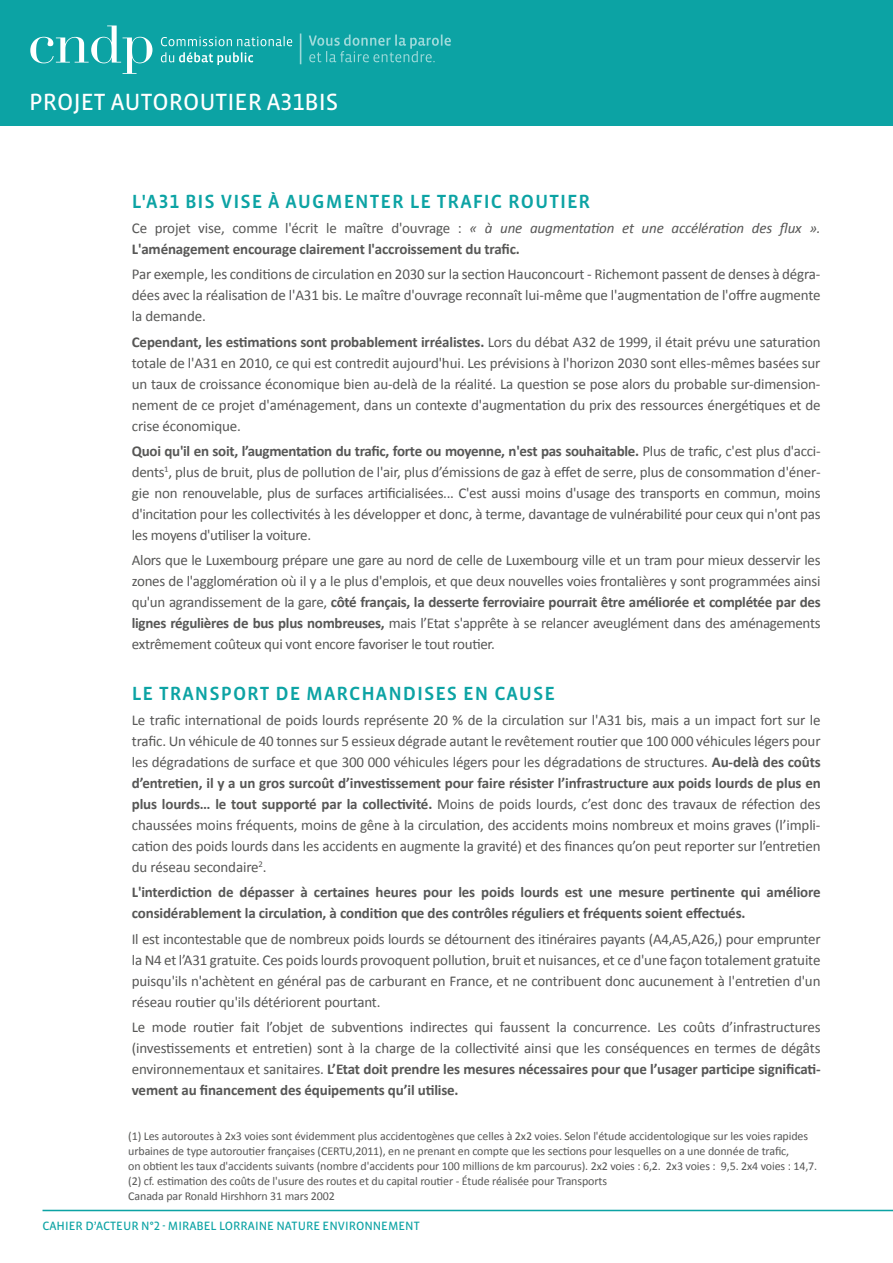
<style>
.page{position:relative;width:893px;height:1263px;background:#fff}
.page>*{position:absolute;margin:0;border:0;box-sizing:border-box;transform-origin:0 0}
.t1{font:24px "Vista Sans OT";color:#fff}
.t2{font:500 19.5px "Vista Sans OT";letter-spacing:.05em;color:#0ca3a4}
.t3{font:15px/21px "Calibri";letter-spacing:-.01em;color:#575756;text-align:justify}
.t4{font:700 15px/21px "Calibri";letter-spacing:-.01em;color:#575756}
.t5{font:12.3px "Vista Sans OT";color:#0ca3a4}
.t6{font:12px/15px "Calibri";letter-spacing:-.01em;color:#575756}
.s1{font-weight:400}
.s2{font-weight:400;font-style:italic}
.s3{font-weight:700}
</style>
<div class="page">
<div style="left:0;top:0;width:893px;height:125px;background:#0ca3a4"></div>
<svg style="left:161px;top:52px;width:92px;height:13px"></svg>
<svg style="left:161px;top:36px;width:131px;height:10px"></svg>
<svg style="left:30px;top:26px;width:122px;height:48px"></svg>
<hr style="left:300px;top:34px;width:1px;height:30px;background:#fff">
<svg style="left:309px;top:34px;width:142px;height:28px"></svg>
<hr style="left:43px;top:1210px;width:850px;height:1px;background:#0ca3a4">
<h1 class="t1" style="left:29px;top:89px;width:311px">PROJET AUTOROUTIER A31BIS</h1>
<h2 class="t2" style="left:132px;top:191px;width:460px">L'A31 BIS VISE À AUGMENTER LE TRAFIC ROUTIER</h2>
<p class="t4" style="left:132px;top:218px;width:690px"><span class="s1">Ce projet vise, comme l'écrit le maître d'ouvrage :</span> <span class="s2">« à une augmentation et une accélération des flux ».<br></span>L'aménagement encourage clairement l'accroissement du trafic.</p>
<p class="t3" style="left:132px;top:264px;width:690px">Par exemple, les conditions de circulation en 2030 sur la section Hauconcourt - Richemont passent de denses à dégra&shy;dées avec la réalisation de l'A31 bis. Le maître d'ouvrage reconnaît lui-même que l'augmentation de l'offre augmente la demande.</p>
<p class="t3" style="left:132px;top:331px;width:690px"><span class="s3">Cependant, les estimations sont probablement irréalistes.</span> Lors du débat A32 de 1999, il était prévu une saturation totale de l'A31 en 2010, ce qui est contredit aujourd'hui. Les prévisions à l'horizon 2030 sont elles-mêmes basées sur un taux de croissance économique bien au-delà de la réalité. La question se pose alors du probable sur-dimension&shy;nement de ce projet d'aménagement, dans un contexte d'augmentation du prix des ressources énergétiques et de crise économique.</p>
<p class="t3" style="left:132px;top:440px;width:690px"><span class="s3">Quoi qu'il en soit, l’augmentation du trafic, forte ou moyenne, n'est pas souhaitable.</span> Plus de trafic, c'est plus d'acci&shy;dents<sup>1</sup>, plus de bruit, plus de pollution de l'air, plus d’émissions de gaz à effet de serre, plus de consommation d'éner&shy;gie non renouvelable, plus de surfaces artificialisées... C'est aussi moins d'usage des transports en commun, moins d'incitation pour les collectivités à les développer et donc, à terme, davantage de vulnérabilité pour ceux qui n'ont pas les moyens d'utiliser la voiture.</p>
<p class="t3" style="left:132px;top:550px;width:690px">Alors que le Luxembourg prépare une gare au nord de celle de Luxembourg ville et un tram pour mieux desservir les zones de l'agglomération où il y a le plus d'emplois, et que deux nouvelles voies frontalières y sont programmées ainsi qu'un agrandissement de la gare, <span class="s3">côté français, la desserte ferroviaire pourrait être améliorée et complétée par des lignes régulières de bus plus nombreuses,</span> mais l’Etat s'apprête à se relancer aveuglément dans des aménagements extrêmement coûteux qui vont encore favoriser le tout routier.</p>
<h2 class="t2" style="left:132px;top:683px;width:425px">LE TRANSPORT DE MARCHANDISES EN CAUSE</h2>
<p class="t3" style="left:132px;top:710px;width:690px">Le trafic international de poids lourds représente 20 % de la circulation sur l'A31 bis, mais a un impact fort sur le trafic. Un véhicule de 40 tonnes sur 5 essieux dégrade autant le revêtement routier que 100 000 véhicules légers pour les dégradations de surface et que 300 000 véhicules légers pour les dégradations de structures. <span class="s3">Au-delà des coûts d’entretien, il y a un gros surcoût d’investissement pour faire résister l’infrastructure aux poids lourds de plus en plus lourds… le tout supporté par la collectivité.</span> Moins de poids lourds, c’est donc des travaux de réfection des chaussées moins fréquents, moins de gêne à la circulation, des accidents moins nombreux et moins graves (l’impli&shy;cation des poids lourds dans les accidents en augmente la gravité) et des finances qu’on peut reporter sur l’entretien du réseau secondaire<sup>2</sup>.</p>
<p class="t4" style="left:132px;top:882px;width:690px">L'interdiction de dépasser à certaines heures pour les poids lourds est une mesure pertinente qui améliore considérablement la circulation, à condition que des contrôles réguliers et fréquents soient effectués.</p>
<p class="t3" style="left:132px;top:928px;width:690px">Il est incontestable que de nombreux poids lourds se détournent des itinéraires payants (A4,A5,A26,) pour emprunter la N4 et l’A31 gratuite. Ces poids lourds provoquent pollution, bruit et nuisances, et ce d'une façon totalement gratuite puisqu'ils n'achètent en général pas de carburant en France, et ne contribuent donc aucunement à l'entretien d'un réseau routier qu'ils détériorent pourtant.</p>
<p class="t3" style="left:132px;top:1016px;width:690px">Le mode routier fait l’objet de subventions indirectes qui faussent la concurrence. Les coûts d’infrastructures (investissements et entretien) sont à la charge de la collectivité ainsi que les conséquences en termes de dégâts environnementaux et sanitaires. <span class="s3">L’Etat doit prendre les mesures nécessaires pour que l’usager participe significati&shy;vement au financement des équipements qu’il utilise.</span></p>
<p class="t6" style="left:128px;top:1129px;width:690px">(1) Les autoroutes à 2x3 voies sont évidemment plus accidentogènes que celles à 2x2 voies. Selon l'étude accidentologique sur les voies rapides urbaines de type autoroutier françaises (CERTU,2011), en ne prenant en compte que les sections pour lesquelles on a une donnée de trafic,<br>on obtient les taux d'accidents suivants (nombre d'accidents pour 100 millions de km parcourus). 2x2 voies : 6,2. 2x3 voies : 9,5. 2x4 voies : 14,7. (2) cf. estimation des coûts de l'usure des routes et du capital routier - Étude réalisée pour Transports<br>Canada par Ronald Hirshhorn 31 mars 2002</p>
<p class="t5" style="left:43px;top:1220px;width:379px">CAHIER D’ACTEUR N°2 - MIRABEL LORRAINE NATURE ENVIRONNEMENT</p>
</div>
